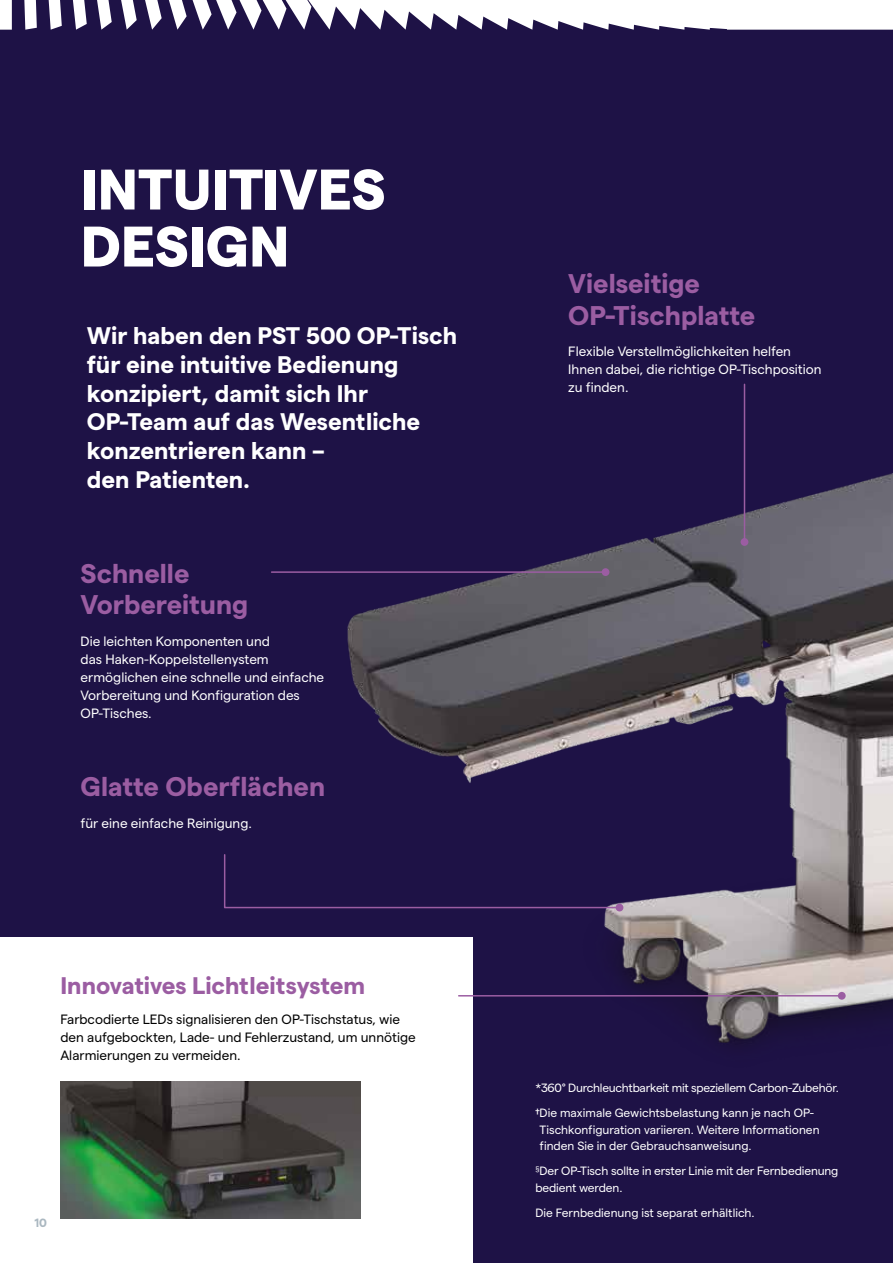
<style>
.page{position:relative;width:893px;height:1263px;background:#1e1246}
.page>*{position:absolute;margin:0;border:0;box-sizing:border-box;transform-origin:0 0}
.t1{font:800 57px/57px "Matter";color:#fff}
.t2{font:700 27px/31.5px "Matter";color:#9b5da2}
.t3{font:700 24px/28.8px "Matter";color:#fff}
.t4{font:700 24px "Matter";color:#9b5da2}
.t5{font:13.5px/18px "Matter";color:#fff}
.t6{font:13.5px/18px "Matter";color:#000}
.t7{font:12px/16.5px "Matter";letter-spacing:-.005em;color:#fff}
.t8{font:700 12px "Matter";color:#abb8c1}
</style>
<div class="page">
<img style="left:140px;top:383px;width:753px;height:849px">
<div style="left:0;top:938px;width:472px;height:325px;background:#fff"></div>
<div style="left:741px;top:538px;width:7px;height:8px;background:#9b5da2;border-radius:50%"></div>
<hr style="left:744px;top:384px;width:1px;height:158px;background:#9b5da2">
<div style="left:602px;top:568px;width:7px;height:8px;background:#9b5da2;border-radius:50%"></div>
<hr style="left:272px;top:571px;width:334px;height:2px;background:#9b5da2">
<div style="left:616px;top:904px;width:7px;height:7px;background:#9b5da2;border-radius:50%"></div>
<svg style="left:223px;top:853px;width:398px;height:56px"></svg>
<img style="left:60px;top:1081px;width:300px;height:137px">
<div style="left:838px;top:992px;width:8px;height:8px;background:#9b5da2;border-radius:50%"></div>
<hr style="left:459px;top:995px;width:383px;height:1px;background:#9b5da2">
<svg style="left:0;top:0;width:893px;height:30px"></svg>
<h1 class="t1" style="left:81px;top:156px;width:306px">INTUITIVES<br>DESIGN</h1>
<h3 class="t3" style="left:87px;top:319px;width:372px">Wir haben den PST 500 OP-Tisch für eine intuitive Bedienung konzipiert, damit sich Ihr<br>OP-Team auf das Wesentliche konzentrieren kann –<br>den Patienten.</h3>
<h2 class="t2" style="left:81px;top:555px;width:169px">Schnelle<br>Vorbereitung</h2>
<p class="t5" style="left:81px;top:631px;width:245px">Die leichten Komponenten und<br>das Haken-Koppelstellenystem ermöglichen eine schnelle und einfache<br>Vorbereitung und Konfiguration des<br>OP-Tisches.</p>
<h2 class="t2" style="left:81px;top:769px;width:246px">Glatte Oberflächen</h2>
<p class="t5" style="left:81px;top:813px;width:173px">für eine einfache Reinigung.</p>
<h3 class="t4" style="left:60px;top:967px;width:306px">Innovatives Lichtleitsystem</h3>
<p class="t6" style="left:60px;top:1009px;width:357px">Farbcodierte LEDs signalisieren den OP-Tischstatus, wie den aufgebockten, Lade- und Fehlerzustand, um unnötige<br>Alarmierungen zu vermeiden.</p>
<p class="t8" style="left:34px;top:1214px;width:14px">10</p>
<h2 class="t2" style="left:568px;top:266px;width:189px">Vielseitige<br>OP‑Tischplatte</h2>
<p class="t5" style="left:568px;top:341px;width:255px">Flexible Verstellmöglichkeiten helfen<br>Ihnen dabei, die richtige OP-Tischposition zu finden.</p>
<p class="t7" style="left:535px;top:1074px;width:305px;line-height:25px">*360° Durchleuchtbarkeit mit speziellem Carbon-Zubehör. †Die maximale Gewichtsbelastung kann je nach OP-</p>
<p class="t7" style="left:540px;top:1120px;width:281px">Tischkonfiguration variieren. Weitere Informationen finden Sie in der Gebrauchsanweisung.</p>
<p class="t7" style="left:535px;top:1162px;width:305px"><sup>§</sup>Der OP-Tisch sollte in erster Linie mit der Fernbedienung bedient werden.</p>
<p class="t7" style="left:535px;top:1203px;width:221px">Die Fernbedienung ist separat erhältlich.</p>
</div>
